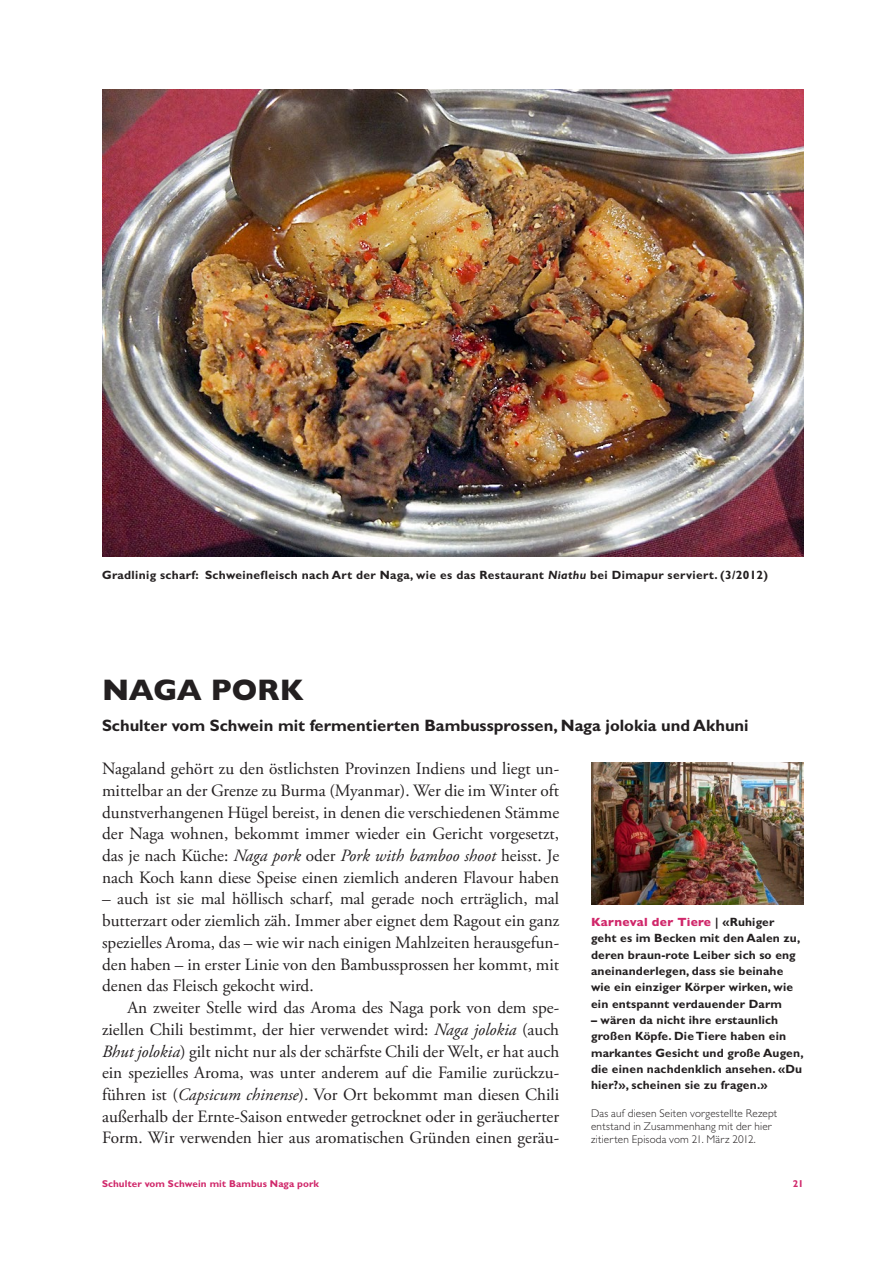
<style>
.page{position:relative;width:893px;height:1263px;background:#fff}
.page>*{position:absolute;margin:0;border:0;box-sizing:border-box;transform-origin:0 0}
.Titel_-_20_Heavy_GB{font:800 30px "Gill Sans MT Pro";letter-spacing:-.005em;color:#231f20}
.Lauftext_ohne_Einzug{font:17.25px/21.8px "Adobe Garamond Pro";color:#231f20;text-align:justify}
.Lauftext_mit_Einzug{font:17.25px/21.8px "Adobe Garamond Pro";color:#231f20;text-align:justify}
.Vorspann_-_11_Bold{font:700 16.5px "Gill Sans MT Pro";color:#231f20}
.Marginaltext{font:700 12px/16.4px "Gill Sans MT Pro";letter-spacing:.01em;color:#231f20}
.Bildlegende_-_8_Bold{font:700 12px "Gill Sans MT Pro";letter-spacing:.025em;color:#231f20}
.Anmerkungen{font:300 11.25px/13px "Gill Sans MT Pro";letter-spacing:.015em;color:#231f20}
.t1{font:700 9.9px "Gill Sans MT Pro";letter-spacing:.01em;color:#d0276a}
.s1{font-style:italic}
.s2{font-weight:800;color:#d0276a}
</style>
<div class="page">
<img style="left:102px;top:89px;width:702px;height:468px">
<img style="left:591px;top:763px;width:213px;height:141px">
<p class="Bildlegende_-_8_Bold" style="left:102px;top:567px;width:668px">Gradlinig scharf: Schweinefleisch nach Art der Naga, wie es das Restaurant <span class="s1">Niathu</span> bei Dimapur serviert. (3/2012)</p>
<p class="Titel_-_20_Heavy_GB" style="left:102px;top:672px;width:203px">NAGA PORK</p>
<p class="Vorspann_-_11_Bold" style="left:102px;top:715px;width:648px">Schulter vom Schwein mit fermentierten Bambussprossen, Naga jolokia und Akhuni</p>
<p class="Lauftext_ohne_Einzug" style="left:102px;top:758px;width:459px">Nagaland gehört zu den östlichsten Provinzen Indiens und liegt un&shy;mittelbar an der Grenze zu Burma (Myanmar). Wer die im Winter oft dunstverhangenen Hügel bereist, in denen die verschiedenen Stämme der Naga wohnen, bekommt immer wieder ein Gericht vorgesetzt, das je nach Küche: <span class="s1">Naga pork</span> oder <span class="s1">Pork with bamboo shoot</span> heisst. Je nach Koch kann diese Speise einen ziemlich anderen Flavour haben</p>
<p class="Lauftext_ohne_Einzug" style="left:102px;top:889px;width:459px">– auch ist sie mal höllisch scharf, mal gerade noch erträglich, mal butterzart oder ziemlich zäh. Immer aber eignet dem Ragout ein ganz spezielles Aroma, das – wie wir nach einigen Mahlzeiten herausgefun&shy;den haben – in erster Linie von den Bambussprossen her kommt, mit denen das Fleisch gekocht wird.</p>
<p class="Lauftext_mit_Einzug" style="left:102px;top:997px;width:459px;text-indent:26px">An zweiter Stelle wird das Aroma des Naga pork von dem spe&shy;ziellen Chili bestimmt, der hier verwendet wird: <span class="s1">Naga jolokia</span> (auch <span class="s1">Bhut jolokia</span>) gilt nicht nur als der schärfste Chili der Welt, er hat auch ein spezielles Aroma, was unter anderem auf die Familie zurückzu&shy;führen ist (<span class="s1">Capsicum chinense</span>). Vor Ort bekommt man diesen Chili außerhalb der Ernte-Saison entweder getrocknet oder in geräucherter Form. Wir verwenden hier aus aromatischen Gründen einen geräu-</p>
<p class="Marginaltext" style="left:591px;top:914px;width:211px"><span class="s2">Karneval der Tiere</span> | «Ruhiger geht es im Becken mit den Aalen zu, deren braun-rote Leiber sich so eng aneinanderlegen, dass sie beinahe wie ein einziger Körper wirken, wie ein entspannt verdauender Darm</p>
<p class="Marginaltext" style="left:591px;top:1011px;width:214px">– wären da nicht ihre erstaunlich großen Köpfe. Die Tiere haben ein markantes Gesicht und große Augen, die einen nachdenklich ansehen. «Du hier?», scheinen sie zu fragen.»</p>
<p class="Anmerkungen" style="left:591px;top:1107px;width:188px">Das auf diesen Seiten vorgestellte Rezept entstand in Zusammenhang mit der hier zitierten Episoda vom 21. März 2012.</p>
<p class="t1" style="left:102px;top:1177px;width:219px">Schulter vom Schwein mit Bambus Naga pork</p>
<p class="t1" style="left:793px;top:1177px;width:13px">21</p>
</div>
